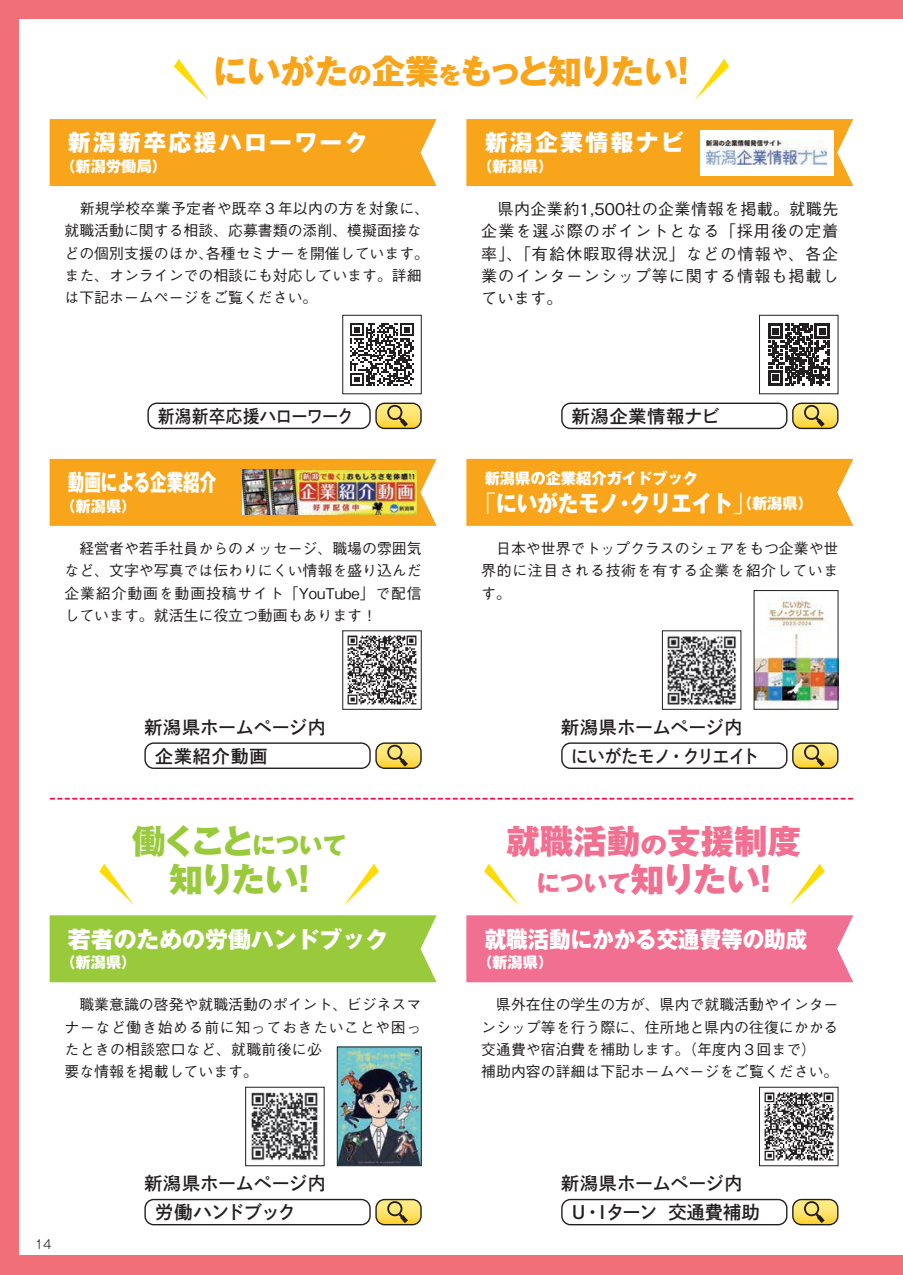
<style>
.page{position:relative;width:903px;height:1275px;background:#f17077}
.page>*{position:absolute;margin:0;border:0;box-sizing:border-box;transform-origin:0 0}
.t1{font:800 33.43px/38.1px "Gothic MB101 Pr 6 N";color:#f17091;text-align:center}
.t2{font:800 33.43px "Gothic MB101 Pr 6 N";letter-spacing:-.035em;color:#f9a51b}
.t3{font:800 33.43px/38.1px "Gothic MB101 Pr 6 N";letter-spacing:-.075em;color:#99ca3b;text-align:center}
.t4{font:800 22.93px "Gothic MB101 Pr 6 N";letter-spacing:.1em;color:#fff}
.t5{font:800 22.93px "Gothic MB101 Pr 6 N";color:#fff;scale:.9 1}
.t6{font:800 22.93px "Gothic MB101 Pr 6 N";color:#fff;scale:.94 1}
.t7{font:800 22.93px "Gothic MB101 Pr 6 N";color:#fff}
.t8{font:800 22.93px "Gothic MB101 Pr 6 N";color:#fff;scale:.72 1}
.t9{font:18.38px "Shuei Go Kin Std B";color:#231f20}
.t10{font:18.38px "Shuei Go Kin Std B";letter-spacing:-.045em;color:#231f20}
.t11{font:18.03px "Shuei Go Kin Std B";color:#231f20}
.t12{font:18.03px "Shuei Go Kin Std B";letter-spacing:.04em;color:#231f20;scale:.9 1}
.t13{font:18.03px "Shuei Go Kin Std B";letter-spacing:-.045em;color:#231f20;scale:.95 1}
.t14{font:18.03px "Shuei Go Kin Std B";letter-spacing:.05em;color:#231f20}
.t15{font:500 16.1px/22.4px "Gothic BBB Pr 6 N";letter-spacing:.06em;color:#231f20;text-align:justify}
.t16{font:800 15.22px "Gothic MB101 Pr 6 N";color:#fff}
.t17{font:500 14.88px/22.4px "Gothic BBB Pr 6 N";color:#231f20}
.t18{font:500 14.88px/22.4px "Gothic BBB Pr 6 N";letter-spacing:.02em;color:#231f20}
.t19{font:300 12.42px "Gothic MB101 Pr 6 N";color:#231f20}
.s1{font-size:23.45px}
.s2{font-weight:300}
.s3{font-size:15.22px}
</style>
<div class="page">
<div style="left:20px;top:20px;width:883px;height:1235px;background:#fff"></div>
<div style="left:50px;top:915px;width:387px;height:67px;background:#99ca3b"></div>
<div style="left:466px;top:915px;width:387px;height:67px;background:#f17091"></div>
<div style="left:50px;top:119px;width:387px;height:67px;background:#f9a51b"></div>
<div style="left:466px;top:119px;width:387px;height:67px;background:#f9a51b"></div>
<div style="left:699px;top:130px;width:134px;height:45px;background:#fff"></div>
<img style="left:706px;top:140px;width:120px;height:25px">
<div style="left:147px;top:403px;width:224px;height:26px;border:1px solid #231f20;border-radius:9px"></div>
<div style="left:375px;top:403px;width:47px;height:26px;border:1px solid #231f20;border-radius:9px"></div>
<svg style="left:376px;top:403px;width:45px;height:25px"></svg>
<div style="left:561px;top:403px;width:226px;height:26px;border:1px solid #231f20;border-radius:9px"></div>
<div style="left:792px;top:403px;width:46px;height:26px;border:1px solid #231f20;border-radius:9px"></div>
<svg style="left:793px;top:403px;width:45px;height:25px"></svg>
<svg style="left:51px;top:798px;width:801px;height:2px"></svg>
<div style="left:50px;top:459px;width:387px;height:67px;background:#f9a51b"></div>
<img style="left:242px;top:470px;width:175px;height:45px">
<div style="left:466px;top:459px;width:387px;height:67px;background:#f9a51b"></div>
<div style="left:144px;top:1199px;width:227px;height:26px;border:1px solid #231f20;border-radius:9px"></div>
<div style="left:375px;top:1199px;width:47px;height:26px;border:1px solid #231f20;border-radius:9px"></div>
<svg style="left:376px;top:1199px;width:45px;height:26px"></svg>
<div style="left:561px;top:1199px;width:226px;height:26px;border:1px solid #231f20;border-radius:9px"></div>
<div style="left:792px;top:1199px;width:46px;height:26px;border:1px solid #231f20;border-radius:9px"></div>
<svg style="left:793px;top:1199px;width:45px;height:26px"></svg>
<img style="left:339px;top:1048px;width:81px;height:116px">
<div style="left:337px;top:1046px;width:85px;height:120px;border:1px solid #231f20"></div>
<svg style="left:174px;top:59px;width:35px;height:41px"></svg>
<svg style="left:694px;top:59px;width:35px;height:41px"></svg>
<svg style="left:99px;top:864px;width:35px;height:41px"></svg>
<svg style="left:344px;top:864px;width:35px;height:41px"></svg>
<svg style="left:484px;top:864px;width:35px;height:41px"></svg>
<svg style="left:790px;top:864px;width:35px;height:41px"></svg>
<svg style="left:350px;top:323px;width:64px;height:63px"></svg>
<div style="left:342px;top:315px;width:80px;height:79px;border:1px solid #231f20"></div>
<img style="left:251px;top:1092px;width:67px;height:69px">
<div style="left:245px;top:1087px;width:80px;height:79px;border:1px solid #231f20"></div>
<img style="left:764px;top:1092px;width:70px;height:69px">
<div style="left:759px;top:1087px;width:79px;height:79px;border:1px solid #231f20"></div>
<div style="left:144px;top:742px;width:227px;height:27px;border:1px solid #231f20;border-radius:9px"></div>
<div style="left:375px;top:742px;width:47px;height:27px;border:1px solid #231f20;border-radius:9px"></div>
<svg style="left:376px;top:742px;width:45px;height:26px"></svg>
<div style="left:561px;top:742px;width:226px;height:27px;border:1px solid #231f20;border-radius:9px"></div>
<div style="left:792px;top:742px;width:46px;height:27px;border:1px solid #231f20;border-radius:9px"></div>
<svg style="left:793px;top:742px;width:45px;height:26px"></svg>
<img style="left:755px;top:597px;width:81px;height:111px">
<div style="left:753px;top:590px;width:85px;height:120px;border:1px solid #231f20"></div>
<img style="left:347px;top:635px;width:70px;height:70px">
<div style="left:342px;top:630px;width:80px;height:80px;border:1px solid #231f20"></div>
<img style="left:667px;top:636px;width:69px;height:69px">
<div style="left:662px;top:630px;width:79px;height:80px;border:1px solid #231f20"></div>
<svg style="left:768px;top:324px;width:61px;height:61px"></svg>
<div style="left:759px;top:315px;width:79px;height:79px;border:1px solid #231f20"></div>
<h1 class="t2" style="left:214px;top:43px;width:488px">にいがた<span class="s1">の</span>企業<span class="s1">を</span>もっと知りたい！</h1>
<h2 class="t4" style="left:68px;top:123px;width:301px">新潟新卒応援ハローワーク</h2>
<p class="t16" style="left:60px;top:154px;width:108px">（新潟労働局）</p>
<h2 class="t4" style="left:485px;top:123px;width:201px">新潟企業情報ナビ</h2>
<p class="t16" style="left:477px;top:154px;width:78px">（新潟県）</p>
<p class="t17" style="left:64px;top:196px;width:366px">　新規学校卒業予定者や既卒３年以内の方を対象に、就職活動に関する相談、応募書類の添削、模擬面接などの個別支援のほか、各種セミナーを開催しています。また、オンラインでの相談にも対応しています。詳細は下記ホームページをご覧ください。</p>
<p class="t15" style="left:481px;top:197px;width:359px">　県内企業約1,500社の企業情報を掲載。就職先企業を選ぶ際のポイントとなる「採用後の定着率」、「有給休暇取得状況」などの情報や、各企業のインターンシップ等に関する情報も掲載しています。</p>
<p class="t12" style="left:158px;top:403px;width:219px">新潟新卒応援ハローワーク</p>
<p class="t14" style="left:572px;top:403px;width:149px">新潟企業情報ナビ</p>
<h2 class="t8" style="left:68px;top:463px;width:207px">動画による企業紹介</h2>
<p class="t16" style="left:60px;top:493px;width:78px">（新潟県）</p>
<p class="t17" style="left:64px;top:536px;width:359px;text-align:justify">　経営者や若手社員からのメッセージ、職場の雰囲気など、文字や写真では伝わりにくい情報を盛り込んだ企業紹介動画を動画投稿サイト「YouTube」で配信しています。就活生に役立つ動画もあります！</p>
<p class="t16" style="left:485px;top:465px;width:215px">新潟県の企業紹介ガイドブック</p>
<h2 class="t5" style="left:473px;top:484px;width:379px"><span class="s2">「</span>にいがたモノ・クリエイト<span class="s2">」</span><span class="s3">（新潟県）</span></h2>
<p class="t17" style="left:481px;top:536px;width:359px;text-align:justify">　日本や世界でトップクラスのシェアをもつ企業や世界的に注目される技術を有する企業を紹介しています。</p>
<p class="t11" style="left:144px;top:714px;width:183px">新潟県ホームページ内</p>
<p class="t11" style="left:155px;top:743px;width:114px">企業紹介動画</p>
<p class="t11" style="left:561px;top:714px;width:183px">新潟県ホームページ内</p>
<p class="t13" style="left:571px;top:743px;width:199px">にいがたモノ・クリエイト</p>
<h1 class="t3" style="left:132px;top:821px;width:216px">働くこと<span class="s1">について</span>知りたい！</h1>
<h1 class="t1" style="left:506px;top:821px;width:296px">就職活動<span class="s1">の</span>支援制度<span class="s1">について</span>知りたい！</h1>
<h2 class="t7" style="left:68px;top:920px;width:322px">若者のための労働ハンドブック</h2>
<p class="t16" style="left:60px;top:950px;width:78px">（新潟県）</p>
<p class="t18" style="left:64px;top:992px;width:358px">　職業意識の啓発や就職活動のポイント、ビジネスマナーなど働き始める前に知っておきたいことや困ったときの相談窓口など、就職前後に必<br>要な情報を掲載しています。</p>
<h2 class="t6" style="left:485px;top:920px;width:345px">就職活動にかかる交通費等の助成</h2>
<p class="t16" style="left:477px;top:950px;width:78px">（新潟県）</p>
<p class="t17" style="left:481px;top:992px;width:359px;text-indent:15px">県外在住の学生の方が、県内で就職活動やインターンシップ等を行う際に、住所地と県内の往復にかかる交通費や宿泊費を補助します。（年度内３回まで）<br>補助内容の詳細は下記ホームページをご覧ください。</p>
<p class="t19" style="left:35px;top:1234px;width:18px">14</p>
<p class="t11" style="left:144px;top:1171px;width:183px">新潟県ホームページ内</p>
<p class="t10" style="left:155px;top:1199px;width:142px">労働ハンドブック</p>
<p class="t11" style="left:561px;top:1171px;width:183px">新潟県ホームページ内</p>
<p class="t9" style="left:572px;top:1199px;width:189px">U・Iターン 交通費補助</p>
</div>
